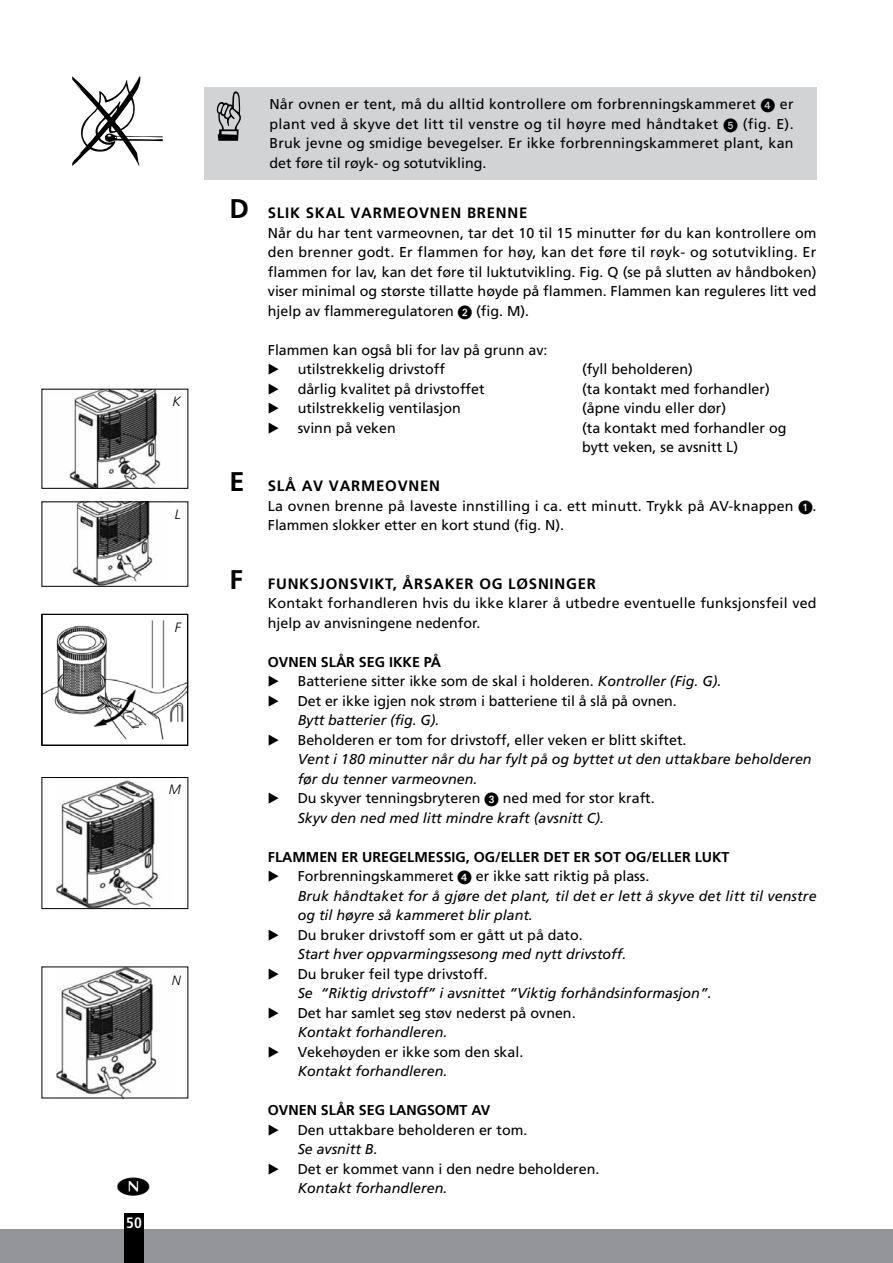
<style>
.page{position:relative;width:893px;height:1263px;background:#fff}
.page>*{position:absolute;margin:0;border:0;box-sizing:border-box;transform-origin:0 0}
.t1{font:700 15px "Frutiger LT Std";letter-spacing:.05em;color:#000}
.t2{font:700 condensed 15px "Frutiger LT Com";color:#fff}
.t3{font:14.25px/19.5px "Frutiger LT Com";color:#000}
.t4{font:italic 14.25px/19.5px "Frutiger LT Com";color:#000}
.t5{font:700 14.25px "Frutiger LT Std";color:#000}
.t6{font:14.25px "European Pi Three";color:#000}
.t7{font:italic 300 13.5px "Frutiger LT Std";color:#000}
.s1{font-family:"European Pi One"}
.s2{font-size:27px}
.s3{font-style:italic}
.s4{font-style:normal}
.s5{font-family:"European Pi One";font-style:normal}
</style>
<div class="page">
<div style="left:0;top:1229px;width:893px;height:34px;background:#939598"></div>
<div style="left:124px;top:1213px;width:20px;height:50px;background:#000"></div>
<div style="left:204px;top:87px;width:51px;height:92px;background:#d1d3d4"></div>
<svg style="left:217px;top:91px;width:24px;height:50px"></svg>
<div style="left:255px;top:87px;width:561px;height:92px;background:#d1d3d4"></div>
<svg style="left:72px;top:76px;width:91px;height:90px"></svg>
<img style="left:44px;top:620px;width:142px;height:120px">
<div style="left:42px;top:614px;width:146px;height:132px;border:1px solid #000"></div>
<img style="left:69px;top:391px;width:92px;height:96px">
<div style="left:42px;top:389px;width:146px;height:100px;border:1px solid #000"></div>
<img style="left:72px;top:503px;width:81px;height:82px">
<div style="left:42px;top:501px;width:146px;height:86px;border:1px solid #000"></div>
<img style="left:57px;top:780px;width:101px;height:127px">
<div style="left:42px;top:777px;width:146px;height:132px;border:1px solid #000"></div>
<img style="left:57px;top:968px;width:100px;height:128px">
<p class="t7" style="left:172px;top:393px;width:10px">K</p>
<p class="t7" style="left:175px;top:506px;width:7px">L</p>
<p class="t7" style="left:175px;top:620px;width:7px">F</p>
<p class="t7" style="left:169px;top:782px;width:14px">M</p>
<p class="t7" style="left:172px;top:973px;width:11px">N</p>
<p class="t2" style="left:126px;top:1214px;width:17px">50</p>
<p class="t3" style="left:269px;top:95px;width:526px;text-align:justify">Når ovnen er tent, må du alltid kontrollere om forbrenningskammeret <span class="s1">4</span> er plant ved å skyve det litt til venstre og til høyre med håndtaket <span class="s1">5</span> (fig. E).<br>Bruk jevne og smidige bevegelser. Er ikke forbrenningskammeret plant, kan det føre til røyk- og sotutvikling.</p>
<p class="t1" style="left:230px;top:204px;width:299px"><span class="s2">D</span> SLIK SKAL VARMEOVNEN BRENNE</p>
<p class="t3" style="left:268px;top:223px;width:550px;text-align:justify">Når du har tent varmeovnen, tar det 10 til 15 minutter før du kan kontrollere om den brenner godt. Er flammen for høy, kan det føre til røyk- og sotutvikling. Er flammen for lav, kan det føre til luktutvikling. Fig. Q (se på slutten av håndboken) viser minimal og største tillatte høyde på flammen. Flammen kan reguleres litt ved hjelp av flammeregulatoren <span class="s1">2</span> (fig. M).</p>
<p class="t3" style="left:268px;top:340px;width:281px">Flammen kan også bli for lav på grunn av:</p>
<p class="t6" style="left:268px;top:360px;width:13px">E</p>
<p class="t3" style="left:298px;top:360px;width:149px">utilstrekkelig drivstoff</p>
<p class="t3" style="left:582px;top:360px;width:112px">(fyll beholderen)</p>
<p class="t6" style="left:268px;top:379px;width:13px">E</p>
<p class="t3" style="left:298px;top:379px;width:188px">dårlig kvalitet på drivstoffet</p>
<p class="t3" style="left:582px;top:379px;width:189px">(ta kontakt med forhandler)</p>
<p class="t6" style="left:268px;top:399px;width:13px">E</p>
<p class="t3" style="left:298px;top:399px;width:165px">utilstrekkelig ventilasjon</p>
<p class="t3" style="left:582px;top:399px;width:146px">(åpne vindu eller dør)</p>
<p class="t6" style="left:268px;top:418px;width:13px">E</p>
<p class="t3" style="left:298px;top:418px;width:100px">svinn på veken</p>
<p class="t3" style="left:582px;top:418px;width:206px">(ta kontakt med forhandler og bytt veken, se avsnitt L)</p>
<p class="t1" style="left:230px;top:477px;width:212px"><span class="s2">E</span> SLÅ AV VARMEOVNEN</p>
<p class="t3" style="left:268px;top:496px;width:550px">La ovnen brenne på laveste innstilling i ca. ett minutt. Trykk på AV-knappen <span class="s1">1</span>.<br>Flammen slokker etter en kort stund (fig. N).</p>
<p class="t1" style="left:230px;top:575px;width:368px"><span class="s2">F</span> FUNKSJONSVIKT, ÅRSAKER OG LØSNINGER</p>
<p class="t3" style="left:268px;top:594px;width:550px">Kontakt forhandleren hvis du ikke klarer å utbedre eventuelle funksjonsfeil ved hjelp av anvisningene nedenfor.</p>
<p class="t5" style="left:268px;top:653px;width:175px">OVNEN SLÅR SEG IKKE PÅ</p>
<p class="t6" style="left:268px;top:672px;width:13px">E</p>
<p class="t3" style="left:298px;top:672px;width:425px">Batteriene sitter ikke som de skal i holderen. <span class="s3">Kontroller (Fig. G).</span></p>
<p class="t6" style="left:268px;top:691px;width:13px">E</p>
<p class="t3" style="left:298px;top:691px;width:381px">Det er ikke igjen nok strøm i batteriene til å slå på ovnen.</p>
<p class="t4" style="left:298px;top:711px;width:143px">Bytt batterier (fig. G).</p>
<p class="t6" style="left:268px;top:730px;width:13px">E</p>
<p class="t3" style="left:298px;top:730px;width:390px">Beholderen er tom for drivstoff, eller veken er blitt skiftet.</p>
<p class="t4" style="left:298px;top:750px;width:515px">Vent i 180 minutter når du har fylt på og byttet ut den uttakbare beholderen før du tenner varmeovnen.</p>
<p class="t6" style="left:268px;top:789px;width:13px">E</p>
<p class="t3" style="left:298px;top:789px;width:359px">Du skyver tenningsbryteren <span class="s1">3</span> ned med for stor kraft.<br><span class="s3">Skyv den ned med litt mindre kraft (avsnitt C).</span></p>
<p class="t5" style="left:268px;top:848px;width:463px">FLAMMEN ER UREGELMESSIG, OG/ELLER DET ER SOT OG/ELLER LUKT</p>
<p class="t6" style="left:268px;top:867px;width:13px">E</p>
<p class="t4" style="left:298px;top:867px;width:520px"><span class="s4">Forbrenningskammeret</span> <span class="s5">4</span> <span class="s4">er ikke satt riktig på plass.<br></span>Bruk håndtaket for å gjøre det plant, til det er lett å skyve det litt til venstre og til høyre så kammeret blir plant.</p>
<p class="t6" style="left:268px;top:925px;width:13px">E</p>
<p class="t3" style="left:298px;top:925px;width:287px">Du bruker drivstoff som er gått ut på dato.</p>
<p class="t4" style="left:298px;top:945px;width:330px">Start hver oppvarmingssesong med nytt drivstoff.</p>
<p class="t6" style="left:268px;top:964px;width:13px">E</p>
<p class="t3" style="left:298px;top:964px;width:192px">Du bruker feil type drivstoff.</p>
<p class="t4" style="left:298px;top:984px;width:416px">Se “Riktig drivstoff” i avsnittet “Viktig forhåndsinformasjon”.</p>
<p class="t6" style="left:268px;top:1003px;width:13px">E</p>
<p class="t3" style="left:298px;top:1003px;width:279px">Det har samlet seg støv nederst på ovnen.</p>
<p class="t4" style="left:298px;top:1023px;width:151px">Kontakt forhandleren.</p>
<p class="t6" style="left:268px;top:1042px;width:13px">E</p>
<p class="t3" style="left:298px;top:1042px;width:227px">Vekehøyden er ikke som den skal.</p>
<p class="t4" style="left:298px;top:1062px;width:151px">Kontakt forhandleren.</p>
<p class="t5" style="left:268px;top:1102px;width:224px">OVNEN SLÅR SEG LANGSOMT AV</p>
<p class="t6" style="left:268px;top:1120px;width:13px">E</p>
<p class="t3" style="left:298px;top:1120px;width:231px">Den uttakbare beholderen er tom.</p>
<p class="t4" style="left:298px;top:1140px;width:81px">Se avsnitt B.</p>
<p class="t6" style="left:268px;top:1159px;width:13px">E</p>
<p class="t3" style="left:298px;top:1159px;width:303px">Det er kommet vann i den nedre beholderen.</p>
<p class="t4" style="left:298px;top:1179px;width:151px">Kontakt forhandleren.</p>
</div>
